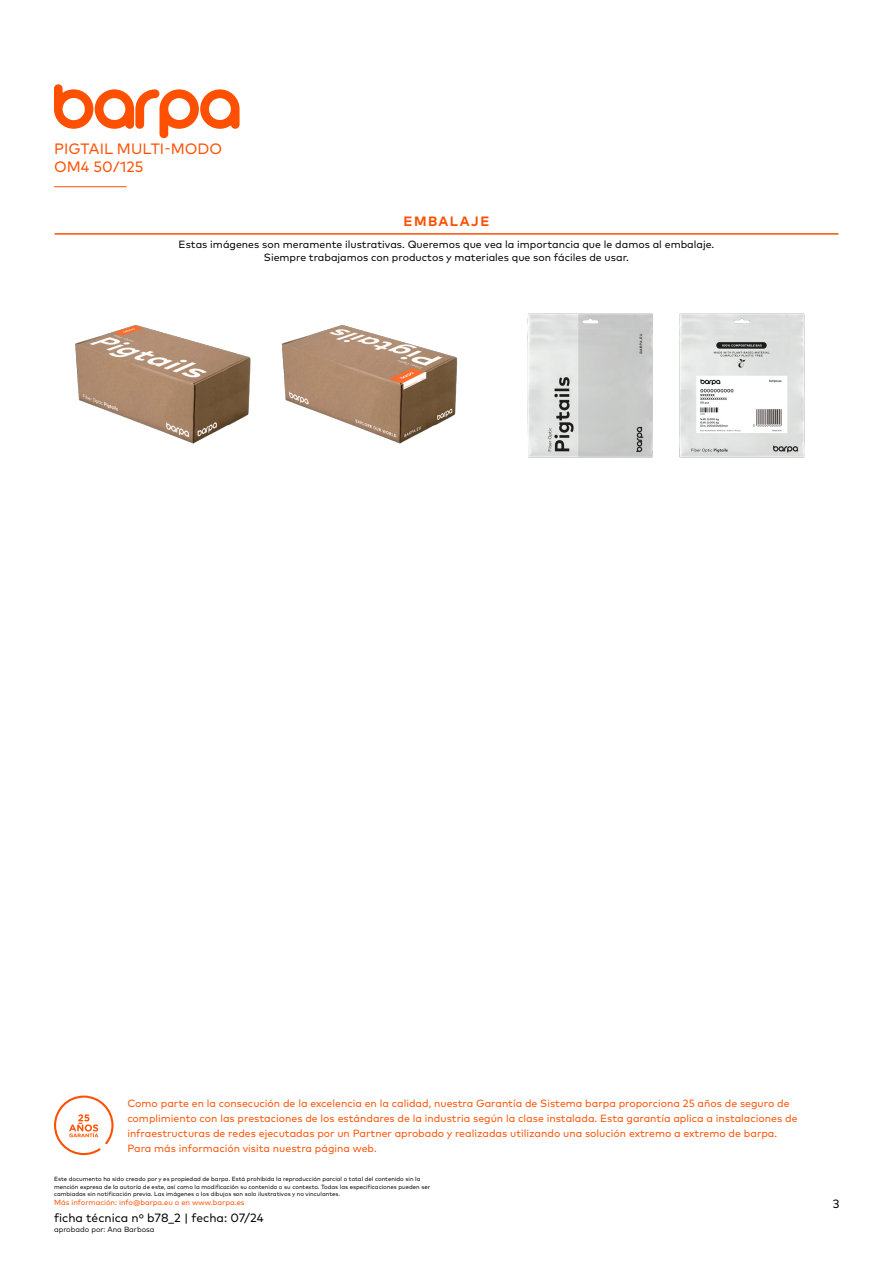
<style>
.page{position:relative;width:893px;height:1263px;background:#fff}
.page>*{position:absolute;margin:0;border:0;box-sizing:border-box;transform-origin:0 0}
.t1{font:15px/18px "Mark Pro";letter-spacing:.005em;color:#fe5000}
.t2{font:700 13.5px "Mark Pro";letter-spacing:.105em;color:#fe5000}
.t3{font:12px "Mark Pro";color:#000}
.t4{font:10.5px/15px "Mark Pro";color:#fe5000}
.t5{font:10.5px/12.6px "Mark Pro";color:#000;text-align:center}
.t6{font:7.5px "Mark Pro";color:#fe5000}
.t7{font:7.5px "Mark Pro";color:#000}
.t8{font:6px/7.5px "Mark Pro";color:#000}
</style>
<div class="page">
<svg style="left:54px;top:84px;width:186px;height:54px"></svg>
<hr style="left:54px;top:186px;width:73px;height:1px;background:#fe5000">
<svg style="left:54px;top:1095px;width:60px;height:60px"></svg>
<hr style="left:55px;top:233px;width:783px;height:2px;background:#fe5000">
<img style="left:75px;top:325px;width:383px;height:119px">
<img style="left:527px;top:313px;width:278px;height:145px">
<h1 class="t1" style="left:54px;top:139px;width:170px">PIGTAIL MULTI-MODO<br>OM4 50/125</h1>
<p class="t2" style="left:404px;top:211px;width:87px">EMBALAJE</p>
<p class="t5" style="left:179px;top:237px;width:537px">Estas imágenes son meramente ilustrativas. Queremos que vea la importancia que le damos al embalaje.<br>Siempre trabajamos con productos y materiales que son fáciles de usar.</p>
<p class="t4" style="left:127px;top:1095px;width:672px">Como parte en la consecución de la excelencia en la calidad, nuestra Garantía de Sistema barpa proporciona 25 años de seguro de complimiento con las prestaciones de los estándares de la industria según la clase instalada. Esta garantía aplica a instalaciones de infraestructuras de redes ejecutadas por un Partner aprobado y realizadas utilizando una solución extremo a extremo de barpa.<br>Para más información visita nuestra página web.</p>
<p class="t8" style="left:54px;top:1175px;width:378px">Este documento ha sido creado por y es propiedad de barpa. Está prohibida la reproducción parcial o total del contenido sin la mención expresa de la autoría de este, así como la modificación su contenido o su contexto. Todas las especificaciones pueden ser cambiadas sin notificación previa. Las imágenes o los dibujos son solo ilustrativos y no vinculantes.</p>
<p class="t6" style="left:54px;top:1197px;width:192px">Más información: info@barpa.eu o en www.barpa.es</p>
<p class="t3" style="left:54px;top:1208px;width:211px">ficha técnica nº b78_2 | fecha: 07/24</p>
<p class="t7" style="left:54px;top:1224px;width:102px">aprobado por: Ana Barbosa</p>
<p class="t3" style="left:833px;top:1195px;width:8px">3</p>
</div>
